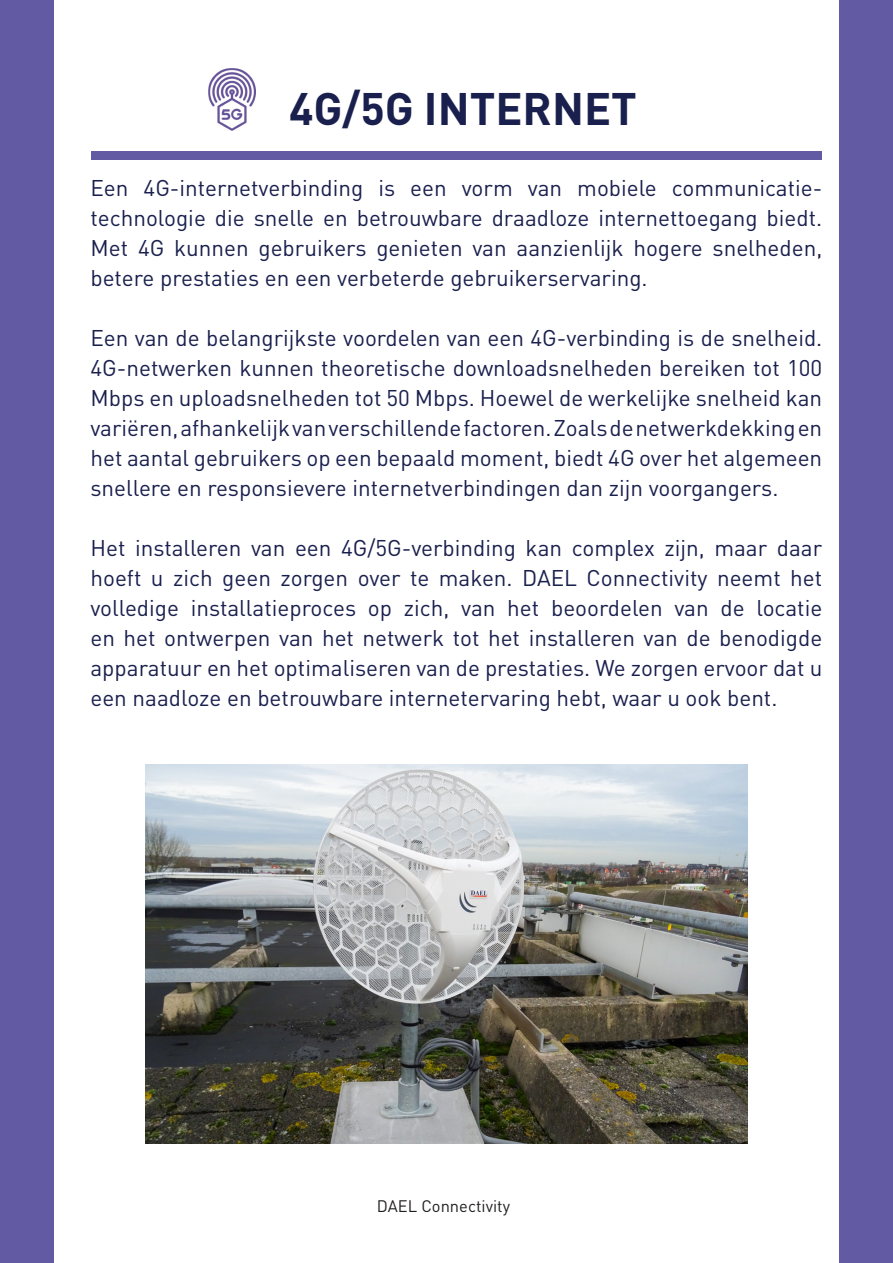
<style>
.page{position:relative;width:893px;height:1263px;background:#fff}
.page>*{position:absolute;margin:0;border:0;box-sizing:border-box;transform-origin:0 0}
.t1{font:700 45px "DIN Pro";color:#1a204e}
.t2{font:22.5px/30px "DIN Pro";color:#1a204e;text-align:justify}
.t3{font:16.5px "DIN Pro";color:#231f20}
</style>
<div class="page">
<div style="left:91px;top:152px;width:731px;height:8px;background:#625ba3"></div>
<img style="left:145px;top:764px;width:603px;height:380px">
<div style="left:0;top:0;width:54px;height:1263px;background:#625ba3"></div>
<div style="left:839px;top:0;width:54px;height:1263px;background:#625ba3"></div>
<img style="left:208px;top:68px;width:48px;height:63px">
<p class="t1" style="left:289px;top:78px;width:349px">4G/5G INTERNET</p>
<p class="t2" style="left:90px;top:172px;width:733px">Een 4G-internetverbinding is een vorm van mobiele communicatie&shy;technologie die snelle en betrouwbare draadloze internettoegang biedt.<br>Met 4G kunnen gebruikers genieten van aanzienlijk hogere snelheden, betere prestaties en een verbeterde gebruikerservaring.</p>
<p class="t2" style="left:90px;top:322px;width:733px">Een van de belangrijkste voordelen van een 4G-verbinding is de snelheid.<br>4G-netwerken kunnen theoretische downloadsnelheden bereiken tot 100<br>Mbps en uploadsnelheden tot 50 Mbps. Hoewel de werkelijke snelheid kan variëren, afhankelijk van verschillende factoren. Zoals de netwerkdekking en het aantal gebruikers op een bepaald moment, biedt 4G over het algemeen snellere en responsievere internetverbindingen dan zijn voorgangers.</p>
<p class="t2" style="left:90px;top:532px;width:733px">Het installeren van een 4G/5G-verbinding kan complex zijn, maar daar hoeft u zich geen zorgen over te maken. DAEL Connectivity neemt het volledige installatieproces op zich, van het beoordelen van de locatie en het ontwerpen van het netwerk tot het installeren van de benodigde apparatuur en het optimaliseren van de prestaties. We zorgen ervoor dat u een naadloze en betrouwbare internetervaring hebt, waar u ook bent.</p>
<p class="t3" style="left:377px;top:1194px;width:135px">DAEL Connectivity</p>
</div>
